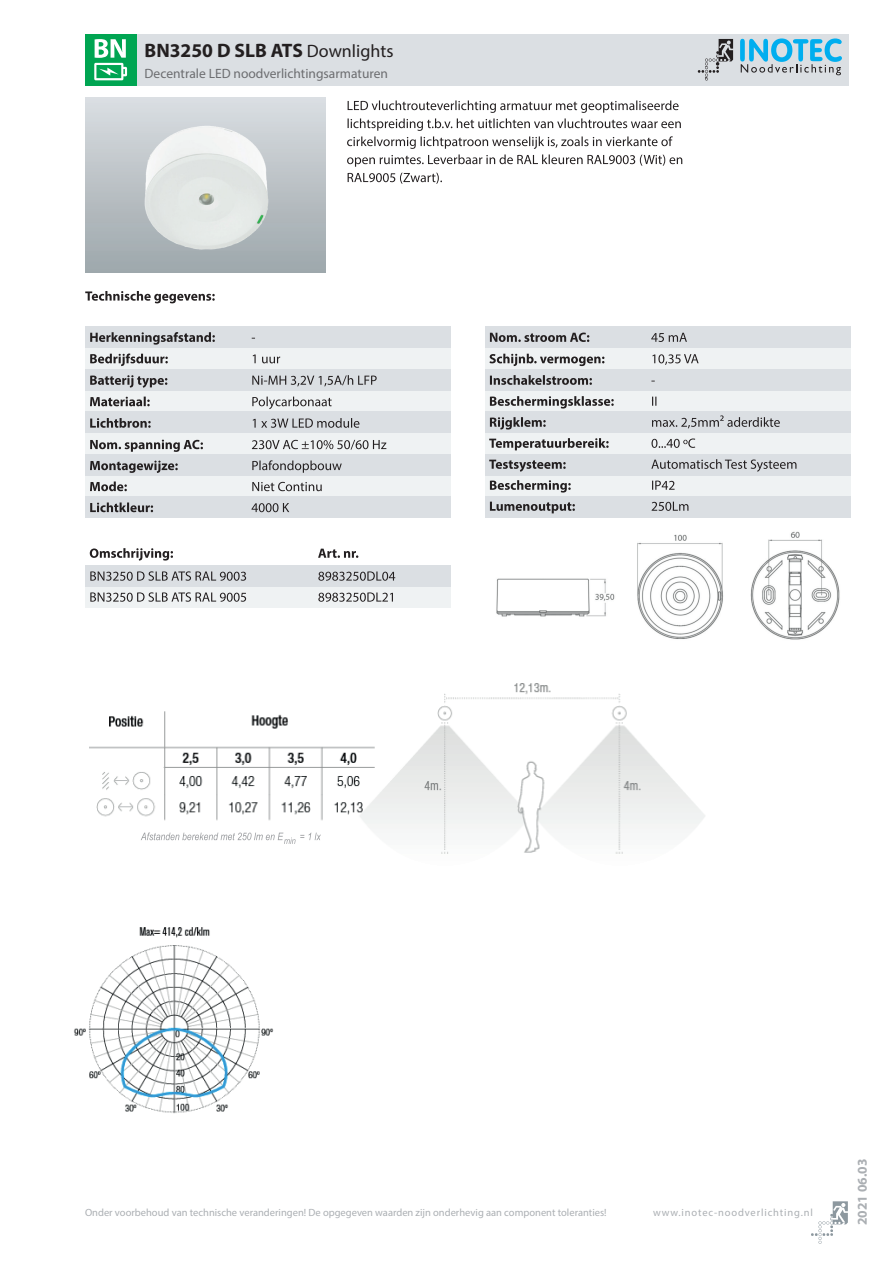
<style>
.page{position:relative;width:893px;height:1263px;background:#fff}
.page>*{position:absolute;margin:0;border:0;box-sizing:border-box;transform-origin:0 0}
.t1{font:700 19.5px "Myriad Pro";color:#231f20}
.t2{font:13.5px "Myriad Pro";color:#6c6d70}
.t3{font:700 13.5px "Myriad Pro";color:#abafb3}
.t4{font:10.5px "Myriad Pro";color:#abafb3}
.t5{font:10.5px "Myriad Pro";letter-spacing:.08em;color:#abafb3}
.s1{font-weight:400;font-size:18px}
</style>
<div class="page">
<svg style="left:811px;top:1201px;width:37px;height:43px"></svg>
<div style="left:485px;top:348px;width:365px;height:21px;background:#eff2f3"></div>
<div style="left:85px;top:348px;width:366px;height:21px;background:#eff2f3"></div>
<div style="left:85px;top:586px;width:366px;height:22px;background:#eff2f3"></div>
<div style="left:485px;top:433px;width:365px;height:21px;background:#eff2f3"></div>
<div style="left:485px;top:475px;width:365px;height:21px;background:#eff2f3"></div>
<div style="left:85px;top:433px;width:366px;height:21px;background:#eff2f3"></div>
<div style="left:85px;top:475px;width:366px;height:21px;background:#eff2f3"></div>
<div style="left:485px;top:390px;width:365px;height:21px;background:#eff2f3"></div>
<div style="left:85px;top:390px;width:366px;height:21px;background:#eff2f3"></div>
<div style="left:485px;top:369px;width:365px;height:21px;background:#dbdfe3"></div>
<div style="left:85px;top:369px;width:366px;height:21px;background:#dbdfe3"></div>
<div style="left:485px;top:454px;width:365px;height:21px;background:#dbdfe3"></div>
<div style="left:85px;top:454px;width:366px;height:21px;background:#dbdfe3"></div>
<div style="left:85px;top:496px;width:366px;height:22px;background:#dbdfe3"></div>
<div style="left:485px;top:326px;width:365px;height:22px;background:#dbdfe3"></div>
<div style="left:485px;top:496px;width:365px;height:22px;background:#dbdfe3"></div>
<div style="left:85px;top:326px;width:366px;height:22px;background:#dbdfe3"></div>
<div style="left:85px;top:565px;width:366px;height:21px;background:#dbdfe3"></div>
<div style="left:485px;top:411px;width:365px;height:22px;background:#dbdfe3"></div>
<div style="left:85px;top:411px;width:366px;height:22px;background:#dbdfe3"></div>
<div style="left:85px;top:98px;width:240px;height:174px;background:linear-gradient(to bottom,#d9dde1,#9ea7ab)"></div>
<svg style="left:348px;top:173px;width:94px;height:11px"></svg>
<svg style="left:347px;top:100px;width:335px;height:67px"></svg>
<svg style="left:85px;top:291px;width:130px;height:12px"></svg>
<div style="left:136px;top:34px;width:712px;height:51px;background:#dbdfe3"></div>
<svg style="left:90px;top:502px;width:199px;height:10px"></svg>
<svg style="left:90px;top:481px;width:232px;height:10px"></svg>
<svg style="left:90px;top:460px;width:252px;height:13px"></svg>
<svg style="left:90px;top:440px;width:296px;height:12px"></svg>
<svg style="left:90px;top:418px;width:269px;height:10px"></svg>
<svg style="left:90px;top:397px;width:242px;height:12px"></svg>
<svg style="left:90px;top:375px;width:287px;height:13px"></svg>
<svg style="left:90px;top:353px;width:190px;height:13px"></svg>
<svg style="left:90px;top:332px;width:165px;height:13px"></svg>
<svg style="left:90px;top:592px;width:156px;height:10px"></svg>
<svg style="left:90px;top:571px;width:156px;height:10px"></svg>
<svg style="left:318px;top:592px;width:75px;height:10px"></svg>
<svg style="left:318px;top:571px;width:77px;height:10px"></svg>
<svg style="left:90px;top:548px;width:83px;height:12px"></svg>
<svg style="left:318px;top:549px;width:40px;height:9px"></svg>
<svg style="left:490px;top:502px;width:198px;height:11px"></svg>
<svg style="left:490px;top:480px;width:185px;height:12px"></svg>
<svg style="left:489px;top:459px;width:307px;height:13px"></svg>
<svg style="left:489px;top:438px;width:206px;height:12px"></svg>
<svg style="left:490px;top:415px;width:290px;height:14px"></svg>
<svg style="left:490px;top:396px;width:166px;height:12px"></svg>
<svg style="left:490px;top:375px;width:165px;height:10px"></svg>
<svg style="left:490px;top:354px;width:209px;height:12px"></svg>
<svg style="left:490px;top:333px;width:197px;height:9px"></svg>
<div style="left:85px;top:34px;width:51px;height:51px;background:#00a552"></div>
<svg style="left:94px;top:39px;width:33px;height:41px"></svg>
<svg style="left:698px;top:39px;width:35px;height:42px"></svg>
<svg style="left:740px;top:38px;width:102px;height:37px"></svg>
<img style="left:496px;top:531px;width:344px;height:109px">
<img style="left:131px;top:120px;width:144px;height:134px">
<img style="left:89px;top:683px;width:616px;height:171px">
<img style="left:74px;top:927px;width:200px;height:187px">
<div style="left:95px;top:729px;width:62px;height:16px;background:#fff"></div>
<div style="left:240px;top:729px;width:62px;height:16px;background:#fff"></div>
<div style="left:128px;top:843px;width:187px;height:15px;background:#fff"></div>
<div style="left:119px;top:840px;width:195px;height:14px;background:#fff"></div>
<div style="left:122px;top:823px;width:239px;height:30px;background:#fff"></div>
<svg style="left:141px;top:832px;width:180px;height:12px"></svg>
<h1 class="t1" style="left:145px;top:38px;width:250px">BN3250 D SLB ATS <span class="s1">Downlights</span></h1>
<p class="t2" style="left:145px;top:65px;width:245px">Decentrale LED noodverlichtingsarmaturen</p>
<p class="t4" style="left:85px;top:1205px;width:523px">Onder voorbehoud van technische veranderingen! De opgegeven waarden zijn onderhevig aan component toleranties!</p>
<p class="t5" style="left:653px;top:1205px;width:161px">www.inotec-noodverlichting.nl</p>
<p class="t3" style="left:854px;top:1225px;width:68px;rotate:-90deg">2021 06.03</p>
</div>
